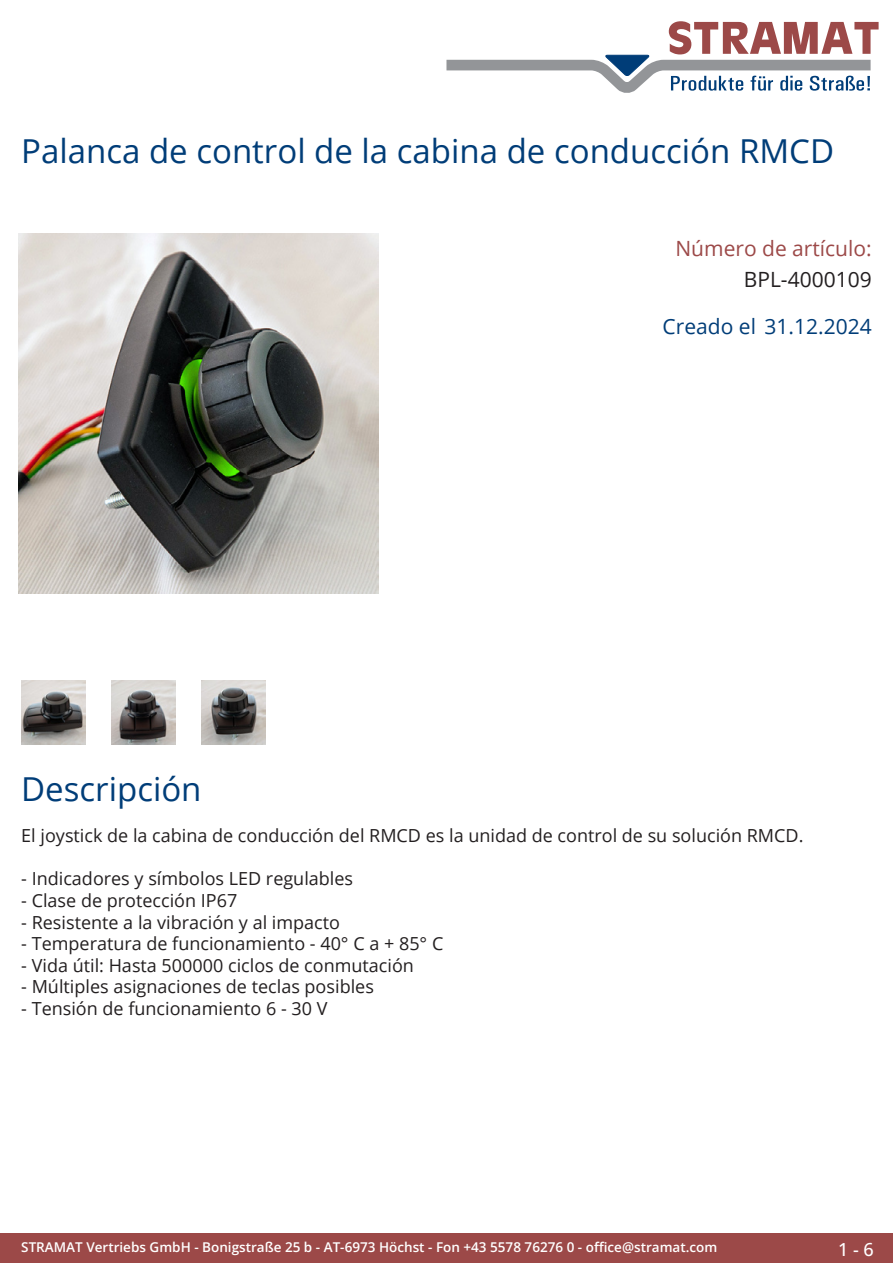
<style>
.page{position:relative;width:893px;height:1263px;background:#fff}
.page>*{position:absolute;margin:0;border:0;box-sizing:border-box;transform-origin:0 0}
.Produkttitel{font:33px "Open Sans";color:#003d78}
.Erstellungsdatum{font:21px "Open Sans";color:#003d78}
.TechDaten_Überschrif{font:21px "Open Sans";color:#9c4948}
.TechDaten_Inhalt{font:21px "Open Sans";color:#231f20}
.Beschreibung_Text{font:18px "Open Sans";color:#231f20}
.t1{font:500 18px "Open Sans";color:#fff}
.t2{font:600 13.5px "Open Sans";color:#fff}
</style>
<div class="page">
<div style="left:0;top:1233px;width:893px;height:30px;background:#9c4948"></div>
<svg style="left:446px;top:21px;width:433px;height:72px"></svg>
<img style="left:18px;top:234px;width:360px;height:360px">
<img style="left:21px;top:680px;width:64px;height:64px">
<img style="left:112px;top:680px;width:63px;height:64px">
<img style="left:202px;top:680px;width:64px;height:64px">
<p class="Produkttitel" style="left:21px;top:128px;width:814px">Palanca de control de la cabina de conducción RMCD</p>
<p class="TechDaten_Überschrif" style="left:675px;top:234px;width:198px">Número de artículo:</p>
<p class="TechDaten_Inhalt" style="left:744px;top:265px;width:129px">BPL-4000109</p>
<p class="Erstellungsdatum" style="left:663px;top:312px;width:211px">Creado el 31.12.2024</p>
<p class="Produkttitel" style="left:21px;top:766px;width:182px">Descripción</p>
<p class="Beschreibung_Text" style="left:21px;top:823px;width:784px">El joystick de la cabina de conducción del RMCD es la unidad de control de su solución RMCD.</p>
<p class="Beschreibung_Text" style="left:21px;top:866px;width:333px">- Indicadores y símbolos LED regulables</p>
<p class="Beschreibung_Text" style="left:21px;top:888px;width:218px">- Clase de protección IP67</p>
<p class="Beschreibung_Text" style="left:21px;top:910px;width:320px">- Resistente a la vibración y al impacto</p>
<p class="Beschreibung_Text" style="left:21px;top:931px;width:424px">- Temperatura de funcionamiento - 40° C a + 85° C</p>
<p class="Beschreibung_Text" style="left:21px;top:953px;width:394px">- Vida útil: Hasta 500000 ciclos de conmutación</p>
<p class="Beschreibung_Text" style="left:21px;top:974px;width:354px">- Múltiples asignaciones de teclas posibles</p>
<p class="Beschreibung_Text" style="left:21px;top:996px;width:308px">- Tensión de funcionamiento 6 - 30 V</p>
<p class="t2" style="left:21px;top:1238px;width:698px">STRAMAT Vertriebs GmbH - Bonigstraße 25 b - AT-6973 Höchst - Fon +43 5578 76276 0 - office@stramat.com</p>
<p class="t1" style="left:838px;top:1237px;width:37px">1 - 6</p>
</div>
